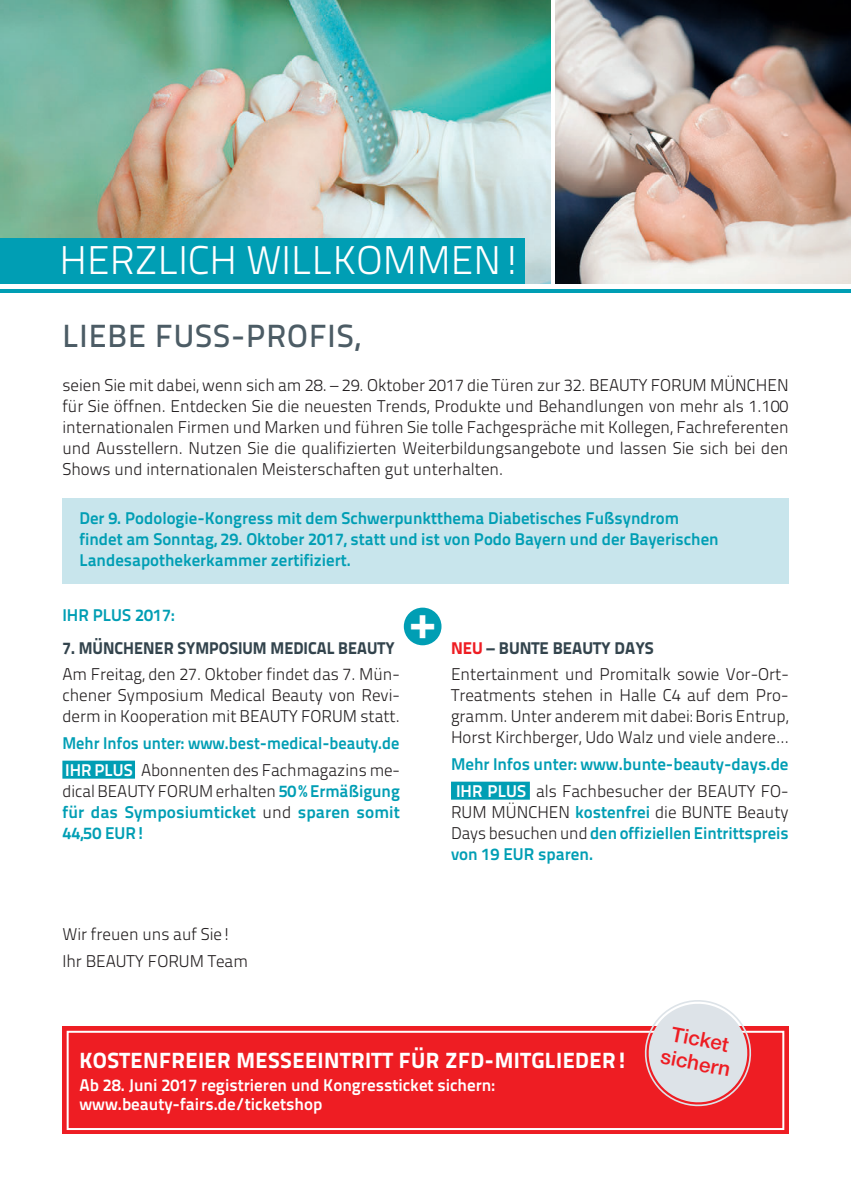
<style>
.page{position:relative;width:851px;height:1191px;background:#fff}
.page>*{position:absolute;margin:0;border:0;box-sizing:border-box;transform-origin:0 0}
.t1{font:800 45.8px "Titillium Text 22 L";color:#fff}
.t2{font:300 40px "Titillium Text 22 L";color:#fff}
.t3{font:500 32px "Titillium Text 22 L";letter-spacing:.03em;color:#4c5c65}
.t4{font:800 22px "Titillium Text 22 L";letter-spacing:.02em;color:#fff}
.t5{font:22px/24px "Nimbus San Nov Sem Bol";color:#ee1d23}
.t6{font:300 17px/21px "Titillium Text 22 L";color:#231f20;text-align:justify}
.t7{font:700 17px/21px "Titillium Text 22 L";color:#009eb4}
.t8{font:700 17px/18px "Titillium Text 22 L";color:#fff}
.t9{font:700 17px/26.6px "Titillium Text 22 L";color:#009eb4;scale:.96 1}
.t10{font:800 17px "Titillium Text 22 L";color:#33444d;scale:.96 1}
.s1{color:#fff}
.s2{font-weight:300;color:#231f20}
.s3{font-weight:800;color:#ee1d23}
.s4{font-weight:800;color:#33444d}
</style>
<div class="page">
<div style="left:62px;top:498px;width:726px;height:85px;background:#c8e5ec"></div>
<div style="left:62px;top:760px;width:73px;height:18px;background:#009eb4"></div>
<div style="left:451px;top:781px;width:79px;height:18px;background:#009eb4"></div>
<div style="left:62px;top:1026px;width:726px;height:108px;background:#ee1d23"></div>
<hr style="left:0;top:289px;width:850px;height:4px;background:#009eb4">
<img style="left:0;top:0;width:550px;height:283px">
<img style="left:556px;top:0;width:294px;height:283px">
<div style="left:0;top:238px;width:524px;height:45px;background:#009eb4"></div>
<div style="left:67px;top:1030px;width:717px;height:100px;border:2px solid #fff"></div>
<svg style="left:639px;top:1000px;width:117px;height:107px"></svg>
<div style="left:404px;top:607px;width:37px;height:38px;background:#009eb4;border-radius:50%"></div>
<h2 class="t2" style="left:60px;top:231px;width:464px">HERZLICH WILLKOMMEN!</h2>
<h3 class="t3" style="left:62px;top:312px;width:299px">LIEBE FUSS-PROFIS,</h3>
<p class="t6" style="left:62px;top:374px;width:727px">seien Sie mit dabei, wenn sich am 28. – 29. Oktober 2017 die Türen zur 32. BEAUTY FORUM MÜNCHEN für Sie öffnen. Entdecken Sie die neuesten Trends, Produkte und Behandlungen von mehr als 1.100 internationalen Firmen und Marken und führen Sie tolle Fachgespräche mit Kollegen, Fachreferenten und Ausstellern. Nutzen Sie die qualifizierten Weiterbildungsangebote und lassen Sie sich bei den Shows und internationalen Meisterschaften gut unterhalten.</p>
<p class="t7" style="left:79px;top:507px;width:640px">Der 9. Podologie-Kongress mit dem Schwerpunktthema Diabetisches Fußsyndrom findet am Sonntag, 29. Oktober 2017, statt und ist von Podo Bayern und der Bayerischen<br>Landesapothekerkammer zertifiziert.</p>
<p class="t7" style="left:62px;top:604px;width:114px">IHR PLUS 2017:</p>
<p class="t10" style="left:62px;top:634px;width:347px">7. MÜNCHENER SYMPOSIUM MEDICAL BEAUTY</p>
<p class="t6" style="left:62px;top:663px;width:339px">Am Freitag, den 27. Oktober findet das 7. Mün&shy;chener Symposium Medical Beauty von Revi&shy;derm in Kooperation mit BEAUTY FORUM statt.</p>
<p class="t9" style="left:62px;top:729px;width:353px">Mehr Infos unter: www.best-medical-beauty.de<br><span class="s1">IHR PLUS</span> <span class="s2">Abonnenten des Fachmagazins me-</span></p>
<p class="t7" style="left:62px;top:779px;width:339px;text-align:justify"><span class="s2">dical BEAUTY FORUM erhalten</span> 50% Ermäßigung für das Symposiumticket <span class="s2">und</span> sparen somit 44,50 EUR!</p>
<h1 class="t1" style="left:410px;top:588px;width:26px">+</h1>
<p class="t6" style="left:451px;top:633px;width:339px;line-height:26.6px"><span class="s3">NEU</span> <span class="s4">– BUNTE BEAUTY DAYS<br></span>Entertainment und Promitalk sowie Vor-Ort-</p>
<p class="t6" style="left:451px;top:684px;width:339px">Treatments stehen in Halle C4 auf dem Pro&shy;gramm. Unter anderem mit dabei: Boris Entrup, Horst Kirchberger, Udo Walz und viele andere…</p>
<p class="t7" style="left:451px;top:750px;width:339px;line-height:26.6px">Mehr Infos unter: www.bunte-beauty-days.de<br><span class="s1">IHR PLUS</span> <span class="s2">als Fachbesucher der BEAUTY FO-</span></p>
<p class="t7" style="left:451px;top:800px;width:339px;text-align:justify"><span class="s2">RUM MÜNCHEN</span> kostenfrei <span class="s2">die BUNTE Beauty Days besuchen und</span> den offiziellen Eintrittspreis von 19 EUR sparen.</p>
<p class="t6" style="left:62px;top:919px;width:187px;line-height:26.6px">Wir freuen uns auf Sie!<br>Ihr BEAUTY FORUM Team</p>
<p class="t4" style="left:79px;top:1042px;width:549px">KOSTENFREIER MESSEEINTRITT FÜR ZFD-MITGLIEDER!</p>
<p class="t8" style="left:79px;top:1075px;width:417px">Ab 28. Juni 2017 registrieren und Kongressticket sichern: www.beauty-fairs.de/ticketshop</p>
<p class="t5" style="left:667px;top:1020px;width:72px;rotate:11deg">Ticket sichern</p>
</div>
